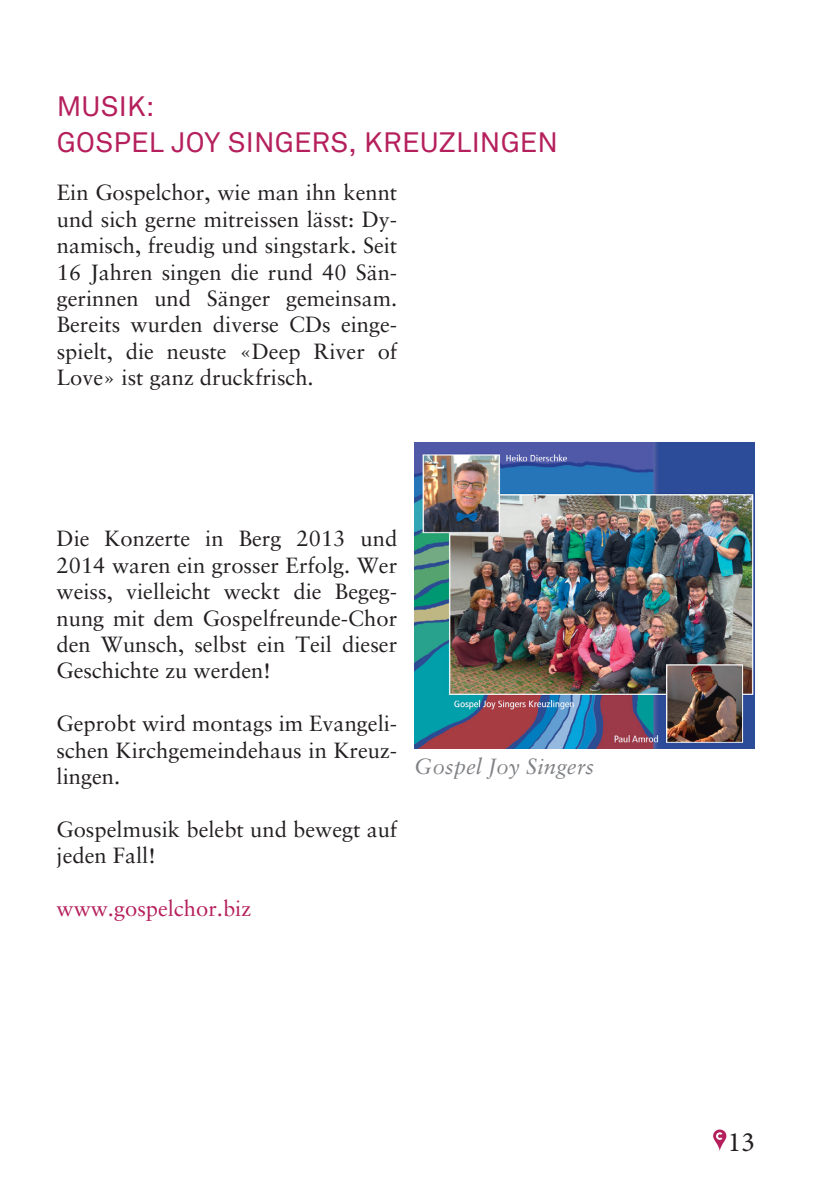
<style>
.page{position:relative;width:840px;height:1191px;background:#fff}
.page>*{position:absolute;margin:0;border:0;box-sizing:border-box;transform-origin:0 0}
.Headline_1{font:28px/36px "Akkurat";letter-spacing:.005em;color:#b5205c}
.t1{font:28px "Minion Pro";color:#231f20}
.Fliesstext{font:22px/26.4px "Sabon";color:#231f20;text-align:justify}
.t2{font:22px "Sabon";color:#b5205c}
.Kleingedrucktes___Po{font:italic 22px "Sabon";letter-spacing:.005em;color:#808285}
</style>
<div class="page">
<svg style="left:713px;top:1129px;width:13px;height:22px"></svg>
<img style="left:414px;top:442px;width:340px;height:306px">
<p class="Headline_1" style="left:57px;top:89px;width:502px">MUSIK:<br>GOSPEL JOY SINGERS, KREUZLINGEN</p>
<p class="Fliesstext" style="left:57px;top:179px;width:342px">Ein Gospelchor, wie man ihn kennt und sich gerne mitreissen lässt: Dy&shy;namisch, freudig und singstark. Seit 16 Jahren singen die rund 40 Sän&shy;gerinnen und Sänger gemeinsam.<br>Bereits wurden diverse CDs einge&shy;spielt, die neuste «Deep River of Love» ist ganz druckfrisch.</p>
<p class="Fliesstext" style="left:57px;top:525px;width:342px">Die Konzerte in Berg 2013 und 2014 waren ein grosser Erfolg. Wer weiss, vielleicht weckt die Begeg&shy;nung mit dem Gospelfreunde-Chor den Wunsch, selbst ein Teil dieser Geschichte zu werden!</p>
<p class="Fliesstext" style="left:57px;top:710px;width:342px">Geprobt wird montags im Evangeli&shy;schen Kirchgemeindehaus in Kreuz&shy;lingen.</p>
<p class="Fliesstext" style="left:57px;top:815px;width:342px">Gospelmusik belebt und bewegt auf jeden Fall!</p>
<p class="t2" style="left:57px;top:895px;width:196px">www.gospelchor.biz</p>
<p class="Kleingedrucktes___Po" style="left:414px;top:754px;width:181px">Gospel Joy Singers</p>
<p class="t1" style="left:727px;top:1123px;width:28px">13</p>
</div>
